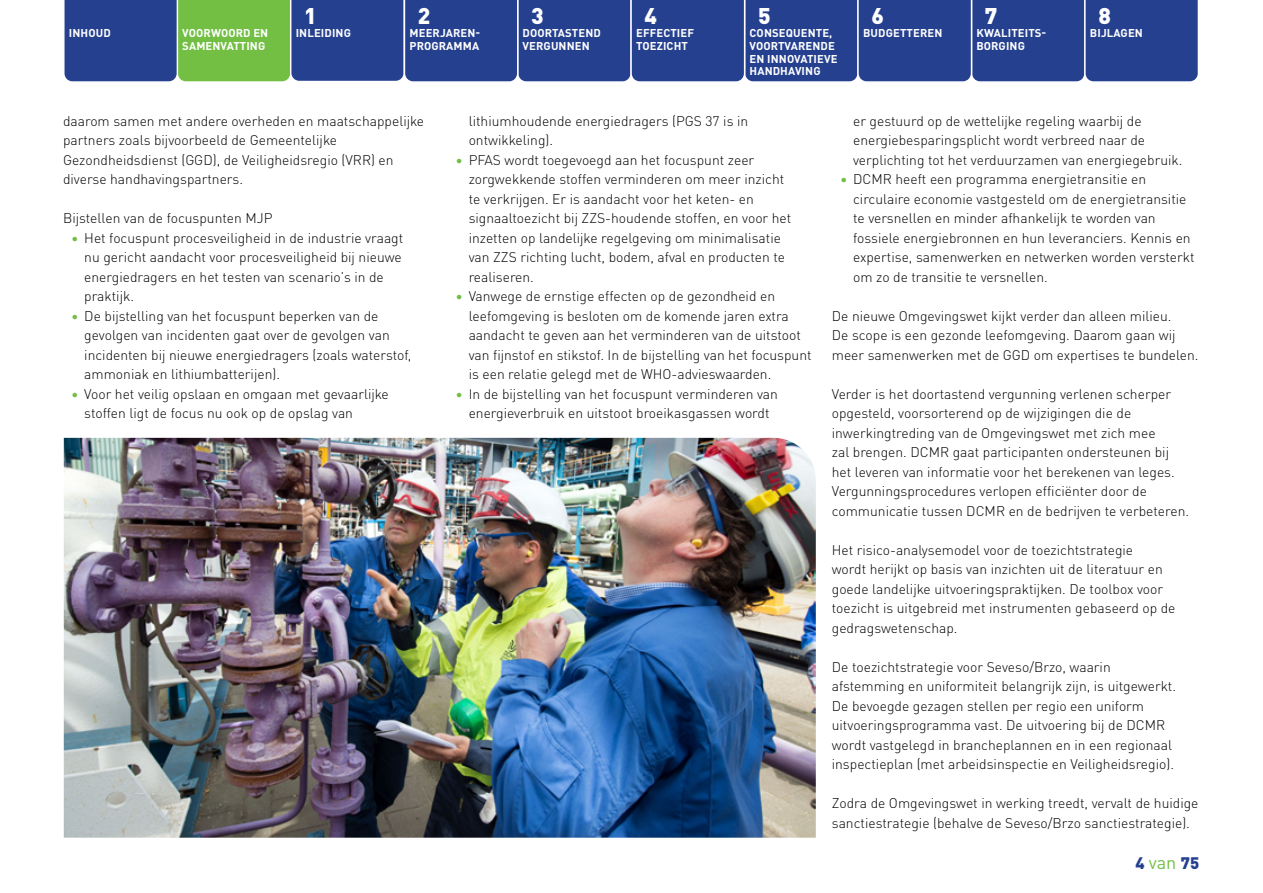
<style>
.page{position:relative;width:1263px;height:893px;background:#fff}
.page>*{position:absolute;margin:0;border:0;box-sizing:border-box;transform-origin:0 0}
.t1{font:900 22.5px "DIN Pro";color:#fff}
.t2{font:900 16.5px "DIN Pro";color:#25408f}
.t3{font:300 13.8px/19.5px "DIN Pro";color:#000}
.t4{font:700 11.25px/12.8px "DIN Pro";letter-spacing:.01em;color:#fff}
.s1{font-weight:700;color:#72bf44}
.s2{font-weight:400;font-size:18px;color:#72bf44}
</style>
<div class="page">
<img style="left:64px;top:438px;width:752px;height:400px">
<svg style="left:64px;top:0;width:1134px;height:82px;background:#32518a"></svg>
<p class="t4" style="left:69px;top:26px;width:43px">INHOUD</p>
<p class="t4" style="left:182px;top:26px;width:87px">VOORWOORD EN<br>SAMENVATTING</p>
<h1 class="t1" style="left:304px;top:-2px;width:14px">1</h1>
<p class="t4" style="left:296px;top:26px;width:57px">INLEIDING</p>
<h1 class="t1" style="left:418px;top:-2px;width:14px">2</h1>
<p class="t4" style="left:409px;top:26px;width:72px">MEERJAREN-<br>PROGRAMMA</p>
<h1 class="t1" style="left:531px;top:-2px;width:14px">3</h1>
<p class="t4" style="left:523px;top:26px;width:80px">DOORTASTEND<br>VERGUNNEN</p>
<h1 class="t1" style="left:644px;top:-2px;width:14px">4</h1>
<p class="t4" style="left:636px;top:26px;width:59px">EFFECTIEF<br>TOEZICHT</p>
<h1 class="t1" style="left:758px;top:-2px;width:14px">5</h1>
<p class="t4" style="left:749px;top:26px;width:89px">CONSEQUENTE,<br>VOORTVARENDE<br>EN INNOVATIEVE<br>HANDHAVING</p>
<h1 class="t1" style="left:871px;top:-2px;width:14px">6</h1>
<p class="t4" style="left:863px;top:26px;width:81px">BUDGETTEREN</p>
<h1 class="t1" style="left:985px;top:-2px;width:14px">7</h1>
<p class="t4" style="left:976px;top:26px;width:71px">KWALITEITS-<br>BORGING</p>
<h1 class="t1" style="left:1098px;top:-2px;width:14px">8</h1>
<p class="t4" style="left:1090px;top:26px;width:54px">BIJLAGEN</p>
<p class="t3" style="left:63px;top:110px;width:363px">daarom samen met andere overheden en maatschappelijke partners zoals bijvoorbeeld de Gemeentelijke Gezondheidsdienst (GGD), de Veiligheidsregio (VRR) en diverse handhavingspartners.</p>
<p class="t3" style="left:63px;top:208px;width:211px">Bijstellen van de focuspunten MJP</p>
<p class="t3" style="left:84px;top:227px;width:320px;text-indent:-13px"><span class="s1">•</span> Het focuspunt procesveiligheid in de industrie vraagt nu gericht aandacht voor procesveiligheid bij nieuwe energiedragers en het testen van scenario’s in de praktijk.</p>
<p class="t3" style="left:84px;top:305px;width:329px;text-indent:-13px"><span class="s1">•</span> De bijstelling van het focuspunt beperken van de gevolgen van incidenten gaat over de gevolgen van incidenten bij nieuwe energiedragers (zoals waterstof, ammoniak en lithiumbatterijen).</p>
<p class="t3" style="left:84px;top:383px;width:306px;text-indent:-13px"><span class="s1">•</span> Voor het veilig opslaan en omgaan met gevaarlijke stoffen ligt de focus nu ook op de opslag van</p>
<p class="t3" style="left:469px;top:110px;width:281px">lithiumhoudende energiedragers (PGS 37 is in ontwikkeling).</p>
<p class="t3" style="left:469px;top:149px;width:324px;text-indent:-13px"><span class="s1">•</span> PFAS wordt toegevoegd aan het focuspunt zeer zorgwekkende stoffen verminderen om meer inzicht te verkrijgen. Er is aandacht voor het keten- en signaaltoezicht bij ZZS-houdende stoffen, en voor het inzetten op landelijke regelgeving om minimalisatie van ZZS richting lucht, bodem, afval en producten te realiseren.</p>
<p class="t3" style="left:469px;top:286px;width:344px;text-indent:-13px"><span class="s1">•</span> Vanwege de ernstige effecten op de gezondheid en leefomgeving is besloten om de komende jaren extra aandacht te geven aan het verminderen van de uitstoot van fijnstof en stikstof. In de bijstelling van het focuspunt is een relatie gelegd met de WHO-advieswaarden.</p>
<p class="t3" style="left:456px;top:383px;width:323px;text-align:center"><span class="s1">•</span> In de bijstelling van het focuspunt verminderen van energieverbruik en uitstoot broeikasgassen wordt</p>
<p class="t3" style="left:853px;top:110px;width:331px">er gestuurd op de wettelijke regeling waarbij de energiebesparingsplicht wordt verbreed naar de verplichting tot het verduurzamen van energiegebruik.</p>
<p class="t3" style="left:853px;top:169px;width:343px;text-indent:-13px"><span class="s1">•</span> DCMR heeft een programma energietransitie en circulaire economie vastgesteld om de energietransitie te versnellen en minder afhankelijk te worden van fossiele energiebronnen en hun leveranciers. Kennis en expertise, samenwerken en netwerken worden versterkt om zo de transitie te versnellen.</p>
<p class="t3" style="left:832px;top:305px;width:368px">De nieuwe Omgevingswet kijkt verder dan alleen milieu.<br>De scope is een gezonde leefomgeving. Daarom gaan wij meer samenwerken met de GGD om expertises te bundelen.</p>
<p class="t3" style="left:832px;top:383px;width:359px">Verder is het doortastend vergunning verlenen scherper opgesteld, voorsorterend op de wijzigingen die de inwerkingtreding van de Omgevingswet met zich mee<br>zal brengen. DCMR gaat participanten ondersteunen bij het leveren van informatie voor het berekenen van leges.<br>Vergunningsprocedures verlopen efficiënter door de communicatie tussen DCMR en de bedrijven te verbeteren.</p>
<p class="t3" style="left:832px;top:539px;width:345px">Het risico-analysemodel voor de toezichtstrategie<br>wordt herijkt op basis van inzichten uit de literatuur en goede landelijke uitvoeringspraktijken. De toolbox voor toezicht is uitgebreid met instrumenten gebaseerd op de gedragswetenschap.</p>
<p class="t3" style="left:832px;top:656px;width:346px">De toezichtstrategie voor Seveso/Brzo, waarin afstemming en uniformiteit belangrijk zijn, is uitgewerkt.<br>De bevoegde gezagen stellen per regio een uniform uitvoeringsprogramma vast. De uitvoering bij de DCMR wordt vastgelegd in brancheplannen en in een regionaal inspectieplan (met arbeidsinspectie en Veiligheidsregio).</p>
<p class="t3" style="left:832px;top:792px;width:368px">Zodra de Omgevingswet in werking treedt, vervalt de huidige sanctiestrategie (behalve de Seveso/Brzo sanctiestrategie).</p>
<p class="t2" style="left:1136px;top:849px;width:65px">4 <span class="s2">van</span> 75</p>
</div>
